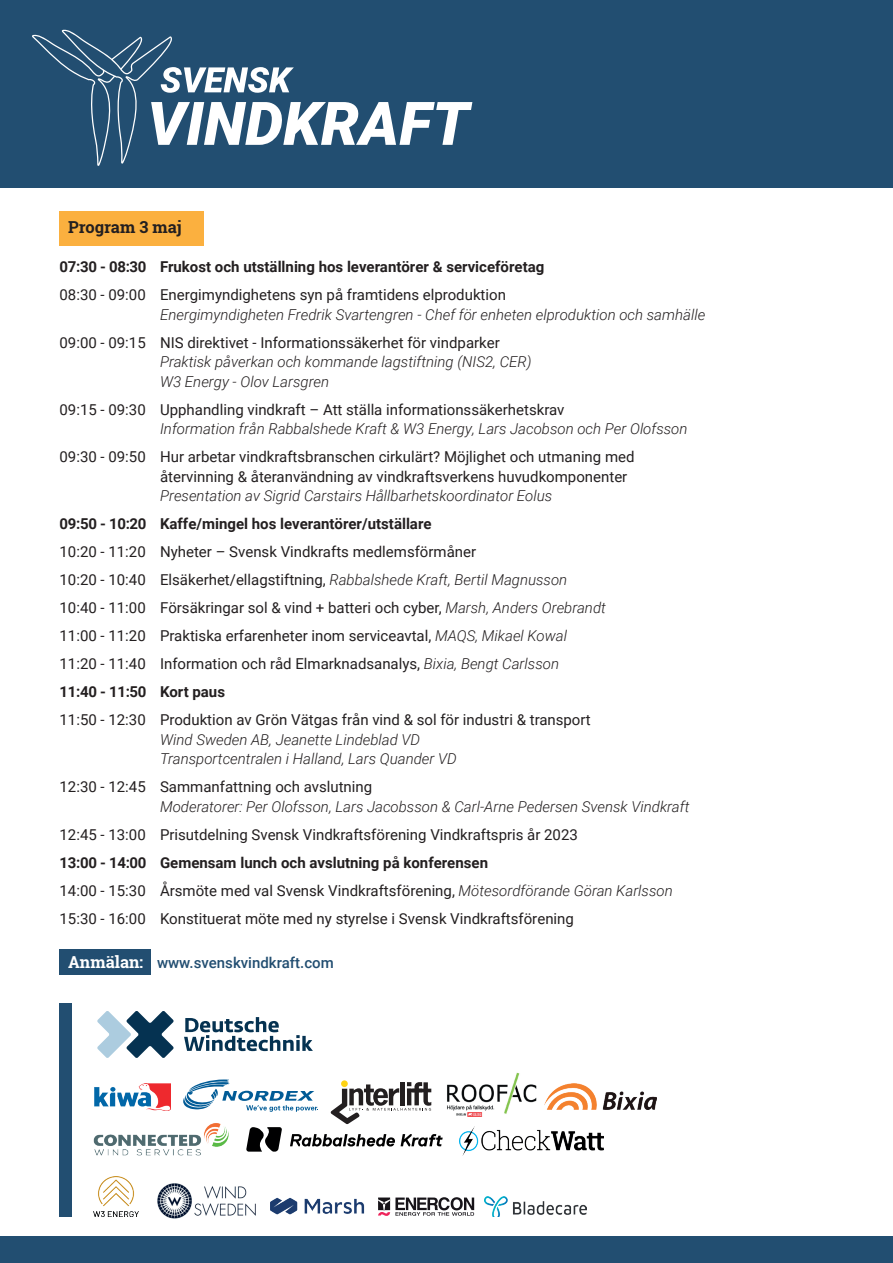
<style>
.page{position:relative;width:893px;height:1263px;background:#fff}
.page>*{position:absolute;margin:0;border:0;box-sizing:border-box;transform-origin:0 0}
.t1{font:700 16.5px "Roboto Slab";color:#231f20}
.t2{font:15px/28px "Roboto";color:#231f20}
.t3{font:italic 300 15px/19.5px "Roboto";color:#231f20}
.t4{font:700 15px "Roboto";color:#231f20}
.t5{font:500 15px "Roboto";color:#224e71}
.s1{font-weight:300;font-style:italic}
.s2{font-weight:700}
.s3{font-family:"Roboto Slab";font-weight:700;font-size:16.5px;color:#fff}
</style>
<div class="page">
<div style="left:60px;top:211px;width:144px;height:35px;background:#fbb03f"></div>
<svg style="left:184px;top:1017px;width:129px;height:34px"></svg>
<svg style="left:97px;top:1011px;width:77px;height:47px"></svg>
<img style="left:93px;top:1123px;width:136px;height:33px">
<svg style="left:331px;top:1082px;width:100px;height:42px"></svg>
<img style="left:447px;top:1072px;width:90px;height:45px">
<svg style="left:378px;top:1197px;width:96px;height:19px"></svg>
<img style="left:485px;top:1196px;width:102px;height:21px">
<img style="left:95px;top:1084px;width:75px;height:26px">
<img style="left:270px;top:1197px;width:95px;height:18px">
<img style="left:93px;top:1176px;width:45px;height:41px">
<img style="left:545px;top:1084px;width:112px;height:26px">
<svg style="left:246px;top:1127px;width:36px;height:24px"></svg>
<svg style="left:290px;top:1134px;width:105px;height:12px"></svg>
<svg style="left:401px;top:1134px;width:42px;height:12px"></svg>
<svg style="left:183px;top:1079px;width:135px;height:33px"></svg>
<img style="left:157px;top:1183px;width:99px;height:36px">
<div style="left:60px;top:1003px;width:12px;height:214px;background:#224e71"></div>
<div style="left:60px;top:950px;width:91px;height:25px;background:#224e71"></div>
<img style="left:460px;top:1127px;width:144px;height:28px">
<div style="left:0;top:1236px;width:893px;height:27px;background:#224e71"></div>
<div style="left:0;top:0;width:893px;height:188px;background:#224e71"></div>
<svg style="left:32px;top:30px;width:440px;height:136px"></svg>
<p class="t1" style="left:68px;top:216px;width:115px">Program 3 maj</p>
<p class="t4" style="left:60px;top:256px;width:486px">07:30 - 08:30 Frukost och utställning hos leverantörer &amp; serviceföretag</p>
<p class="t2" style="left:60px;top:280px;width:448px">08:30 - 09:00 Energimyndighetens syn på framtidens elproduktion</p>
<p class="t3" style="left:160px;top:304px;width:547px">Energimyndigheten Fredrik Svartengren - Chef för enheten elproduktion och samhälle</p>
<p class="t2" style="left:60px;top:328px;width:442px">09:00 - 09:15 NIS direktivet - Informationssäkerhet för vindparker</p>
<p class="t3" style="left:160px;top:351px;width:373px">Praktisk påverkan och kommande lagstiftning (NIS2, CER)<br>W3 Energy - Olov Larsgren</p>
<p class="t2" style="left:60px;top:395px;width:506px">09:15 - 09:30 Upphandling vindkraft – Att ställa informationssäkerhetskrav</p>
<p class="t3" style="left:160px;top:418px;width:529px">Information från Rabbalshede Kraft &amp; W3 Energy, Lars Jacobson och Per Olofsson</p>
<p class="t2" style="left:160px;top:446px;width:476px;line-height:19.5px;text-indent:-100px">09:30 - 09:50 Hur arbetar vindkraftsbranschen cirkulärt? Möjlighet och utmaning med återvinning &amp; återanvändning av vindkraftsverkens huvudkomponenter</p>
<p class="t3" style="left:160px;top:485px;width:394px">Presentation av Sigrid Carstairs Hållbarhetskoordinator Eolus</p>
<p class="t4" style="left:60px;top:513px;width:374px">09:50 - 10:20 Kaffe/mingel hos leverantörer/utställare</p>
<p class="t2" style="left:60px;top:537px;width:548px">10:20 - 11:20 Nyheter – Svensk Vindkrafts medlemsförmåner<br>10:20 - 10:40 Elsäkerhet/ellagstiftning, <span class="s1">Rabbalshede Kraft, Bertil Magnusson </span>10:40 - 11:00 Försäkringar sol &amp; vind + batteri och cyber, <span class="s1">Marsh, Anders Orebrandt </span>11:00 - 11:20 Praktiska erfarenheter inom serviceavtal, <span class="s1">MAQS, Mikael Kowal </span>11:20 - 11:40 Information och råd Elmarknadsanalys, <span class="s1">Bixia, Bengt Carlsson<br></span><span class="s2">11:40 - 11:50 Kort paus</span></p>
<p class="t2" style="left:60px;top:705px;width:533px">11:50 - 12:30 Produktion av Grön Vätgas från vind &amp; sol för industri &amp; transport</p>
<p class="t3" style="left:160px;top:729px;width:298px">Wind Sweden AB, Jeanette Lindeblad VD<br>Transportcentralen i Halland, Lars Quander VD</p>
<p class="t2" style="left:60px;top:772px;width:314px">12:30 - 12:45 Sammanfattning och avslutning</p>
<p class="t3" style="left:160px;top:796px;width:531px">Moderatorer: Per Olofsson, Lars Jacobsson &amp; Carl-Arne Pedersen Svensk Vindkraft</p>
<p class="t2" style="left:60px;top:820px;width:520px">12:45 - 13:00 Prisutdelning Svensk Vindkraftsförening Vindkraftspris år 2023</p>
<p class="t2" style="left:60px;top:848px;width:615px"><span class="s2">13:00 - 14:00 Gemensam lunch och avslutning på konferensen<br></span>14:00 - 15:30 Årsmöte med val Svensk Vindkraftsförening, <span class="s1">Mötesordförande Göran Karlsson<br></span>15:30 - 16:00 Konstituerat möte med ny styrelse i Svensk Vindkraftsförening</p>
<p class="t5" style="left:68px;top:952px;width:267px"><span class="s3">Anmälan:</span> www.svenskvindkraft.com</p>
</div>
